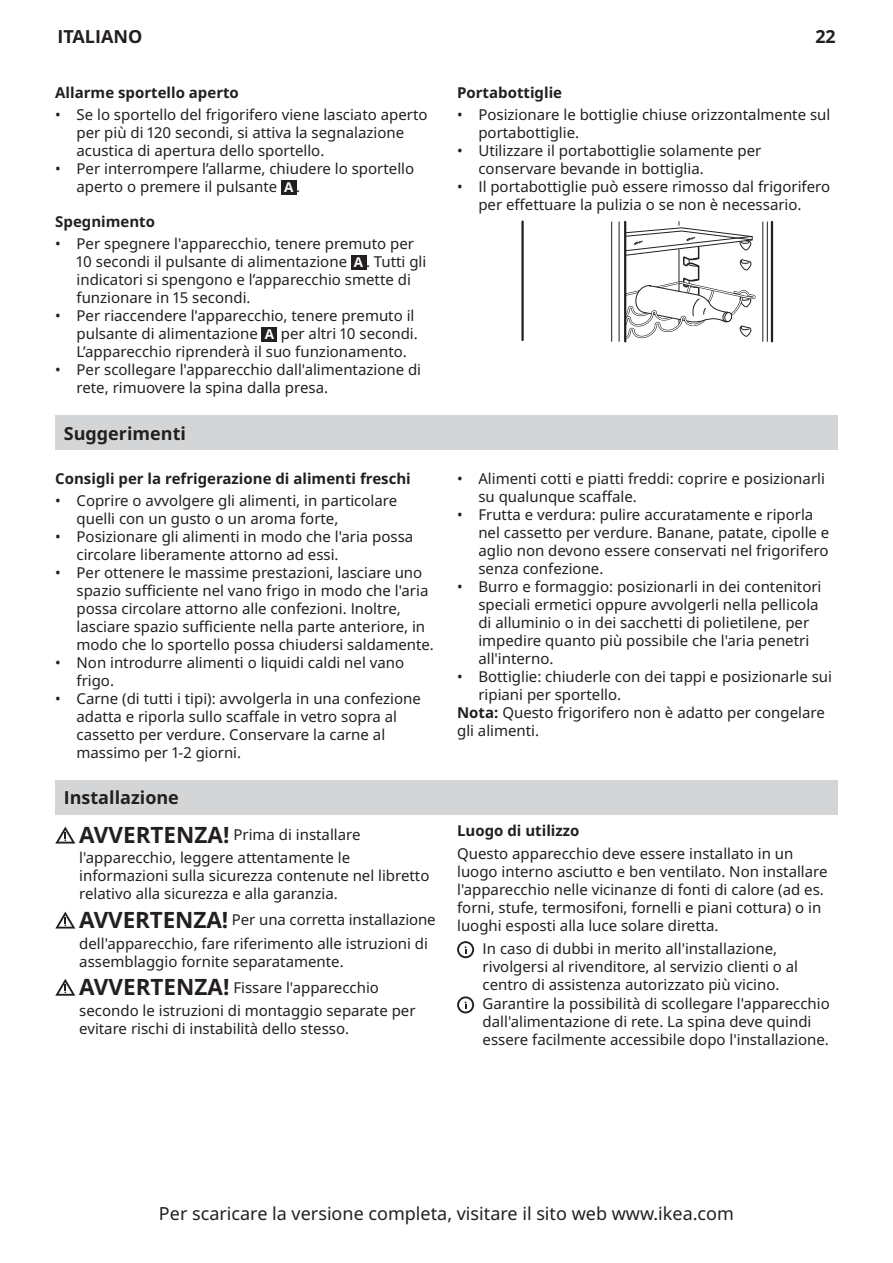
<style>
.page{position:relative;width:893px;height:1263px;background:#fff}
.page>*{position:absolute;margin:0;border:0;box-sizing:border-box;transform-origin:0 0}
.t1{font:18px "Noto IKEA Latin";color:#231f20}
.t2{font:700 18px "Noto IKEA Latin";color:#231f20}
.body_10pt{font:15px/18px "Noto IKEA Latin";color:#231f20}
.t3{font:700 15px "Noto IKEA Latin";color:#231f20}
.body_10pt-2{font:700 13.5px "Noto IKEA Latin";color:#fff}
.s1{font-weight:700;font-size:22.5px}
.s2{font-weight:700}
</style>
<div class="page">
<div style="left:281px;top:180px;width:15px;height:14px;background:#231f20"></div>
<div style="left:351px;top:255px;width:15px;height:15px;background:#231f20"></div>
<div style="left:262px;top:327px;width:15px;height:15px;background:#231f20"></div>
<hr style="left:611px;top:222px;width:1px;height:119px;background:#231f20">
<svg style="left:618px;top:222px;width:1px;height:119px"></svg>
<svg style="left:619px;top:220px;width:137px;height:123px"></svg>
<hr style="left:771px;top:222px;width:2px;height:119px;background:#231f20">
<hr style="left:767px;top:222px;width:1px;height:119px;background:#231f20">
<hr style="left:762px;top:222px;width:1px;height:119px;background:#231f20">
<hr style="left:521px;top:222px;width:3px;height:118px;background:#231f20">
<div style="left:55px;top:416px;width:783px;height:34px;background:#d4d5d6"></div>
<div style="left:55px;top:780px;width:783px;height:35px;background:#d4d5d6"></div>
<svg style="left:55px;top:826px;width:20px;height:17px"></svg>
<svg style="left:55px;top:911px;width:20px;height:17px"></svg>
<svg style="left:55px;top:979px;width:20px;height:17px"></svg>
<svg style="left:457px;top:941px;width:17px;height:17px"></svg>
<svg style="left:457px;top:996px;width:17px;height:17px"></svg>
<p class="t2" style="left:57px;top:24px;width:87px">ITALIANO</p>
<p class="t2" style="left:815px;top:24px;width:22px">22</p>
<h2 class="t3" style="left:55px;top:82px;width:185px">Allarme sportello aperto</h2>
<p class="body_10pt" style="left:77px;top:105px;width:352px;text-indent:-21px">• Se lo sportello del frigorifero viene lasciato aperto per più di 120 secondi, si attiva la segnalazione acustica di apertura dello sportello.</p>
<p class="body_10pt" style="left:77px;top:159px;width:339px;text-indent:-21px">• Per interrompere l’allarme, chiudere lo sportello aperto o premere il pulsante</p>
<p class="body_10pt-2" style="left:284px;top:177px;width:11px">A</p>
<p class="body_10pt" style="left:296px;top:177px;width:6px">.</p>
<h2 class="t3" style="left:55px;top:211px;width:101px">Spegnimento</h2>
<p class="body_10pt" style="left:77px;top:234px;width:339px;text-indent:-21px">• Per spegnere l'apparecchio, tenere premuto per<br>10 secondi il pulsante di alimentazione</p>
<p class="body_10pt" style="left:77px;top:252px;width:351px;text-indent:289px">. Tutti gli indicatori si spengono e l’apparecchio smette di funzionare in 15 secondi.</p>
<p class="body_10pt" style="left:77px;top:306px;width:339px;text-indent:-21px">• Per riaccendere l'apparecchio, tenere premuto il pulsante di alimentazione</p>
<p class="body_10pt-2" style="left:354px;top:253px;width:11px">A</p>
<p class="body_10pt" style="left:77px;top:324px;width:343px;text-indent:204px">per altri 10 secondi.<br>L’apparecchio riprenderà il suo funzionamento.</p>
<p class="body_10pt" style="left:77px;top:360px;width:346px;text-indent:-21px">• Per scollegare l'apparecchio dall'alimentazione di rete, rimuovere la spina dalla presa.</p>
<p class="body_10pt-2" style="left:265px;top:325px;width:11px">A</p>
<h1 class="t2" style="left:64px;top:420px;width:124px">Suggerimenti</h1>
<h2 class="t3" style="left:55px;top:468px;width:357px">Consigli per la refrigerazione di alimenti freschi</h2>
<p class="body_10pt" style="left:77px;top:491px;width:322px;text-indent:-21px">• Coprire o avvolgere gli alimenti, in particolare quelli con un gusto o un aroma forte,</p>
<p class="body_10pt" style="left:77px;top:527px;width:338px;text-indent:-21px">• Posizionare gli alimenti in modo che l'aria possa circolare liberamente attorno ad essi.</p>
<p class="body_10pt" style="left:77px;top:563px;width:359px;text-indent:-21px">• Per ottenere le massime prestazioni, lasciare uno spazio sufficiente nel vano frigo in modo che l'aria possa circolare attorno alle confezioni. Inoltre, lasciare spazio sufficiente nella parte anteriore, in modo che lo sportello possa chiudersi saldamente.</p>
<p class="body_10pt" style="left:77px;top:653px;width:329px;text-indent:-21px">• Non introdurre alimenti o liquidi caldi nel vano frigo.</p>
<p class="body_10pt" style="left:77px;top:689px;width:346px;text-indent:-21px">• Carne (di tutti i tipi): avvolgerla in una confezione adatta e riporla sullo scaffale in vetro sopra al cassetto per verdure. Conservare la carne al massimo per 1-2 giorni.</p>
<h1 class="t2" style="left:64px;top:785px;width:117px">Installazione</h1>
<p class="body_10pt" style="left:79px;top:822px;width:283px;line-height:23.2px"><span class="s1">AVVERTENZA!</span> Prima di installare l'apparecchio, leggere attentamente le</p>
<p class="body_10pt" style="left:79px;top:866px;width:352px">informazioni sulla sicurezza contenute nel libretto relativo alla sicurezza e alla garanzia.</p>
<p class="body_10pt" style="left:79px;top:908px;width:358px;line-height:23.2px"><span class="s1">AVVERTENZA!</span> Per una corretta installazione dell'apparecchio, fare riferimento alle istruzioni di</p>
<p class="body_10pt" style="left:79px;top:951px;width:266px">assemblaggio fornite separatamente.</p>
<p class="body_10pt" style="left:79px;top:975px;width:338px;line-height:23.2px"><span class="s1">AVVERTENZA!</span> Fissare l'apparecchio secondo le istruzioni di montaggio separate per</p>
<p class="body_10pt" style="left:79px;top:1019px;width:271px">evitare rischi di instabilità dello stesso.</p>
<h2 class="t3" style="left:457px;top:82px;width:106px">Portabottiglie</h2>
<p class="body_10pt" style="left:478px;top:105px;width:353px;text-indent:-21px">• Posizionare le bottiglie chiuse orizzontalmente sul portabottiglie.</p>
<p class="body_10pt" style="left:478px;top:141px;width:285px;text-indent:-21px">• Utilizzare il portabottiglie solamente per conservare bevande in bottiglia.</p>
<p class="body_10pt" style="left:457px;top:177px;width:375px;text-align:center">• Il portabottiglie può essere rimosso dal frigorifero per effettuare la pulizia o se non è necessario.</p>
<p class="body_10pt" style="left:478px;top:469px;width:348px;text-indent:-21px">• Alimenti cotti e piatti freddi: coprire e posizionarli su qualunque scaffale.</p>
<p class="body_10pt" style="left:478px;top:505px;width:352px;text-indent:-21px">• Frutta e verdura: pulire accuratamente e riporla nel cassetto per verdure. Banane, patate, cipolle e aglio non devono essere conservati nel frigorifero senza confezione.</p>
<p class="body_10pt" style="left:478px;top:577px;width:345px;text-indent:-21px">• Burro e formaggio: posizionarli in dei contenitori speciali ermetici oppure avvolgerli nella pellicola di alluminio o in dei sacchetti di polietilene, per impedire quanto più possibile che l'aria penetri all'interno.</p>
<p class="body_10pt" style="left:478px;top:667px;width:355px;text-indent:-21px">• Bottiglie: chiuderle con dei tappi e posizionarle sui ripiani per sportello.</p>
<p class="body_10pt" style="left:457px;top:703px;width:369px"><span class="s2">Nota:</span> Questo frigorifero non è adatto per congelare gli alimenti.</p>
<h2 class="t3" style="left:457px;top:820px;width:124px">Luogo di utilizzo</h2>
<p class="body_10pt" style="left:457px;top:843px;width:372px">Questo apparecchio deve essere installato in un luogo interno asciutto e ben ventilato. Non installare l'apparecchio nelle vicinanze di fonti di calore (ad es. forni, stufe, termosifoni, fornelli e piani cottura) o in luoghi esposti alla luce solare diretta.</p>
<p class="body_10pt" style="left:483px;top:939px;width:317px">In caso di dubbi in merito all'installazione, rivolgersi al rivenditore, al servizio clienti o al centro di assistenza autorizzato più vicino.</p>
<p class="body_10pt" style="left:483px;top:994px;width:349px">Garantire la possibilità di scollegare l'apparecchio dall'alimentazione di rete. La spina deve quindi essere facilmente accessibile dopo l'installazione.</p>
<p class="t1" style="left:159px;top:1201px;width:576px">Per scaricare la versione completa, visitare il sito web www.ikea.com</p>
</div>
